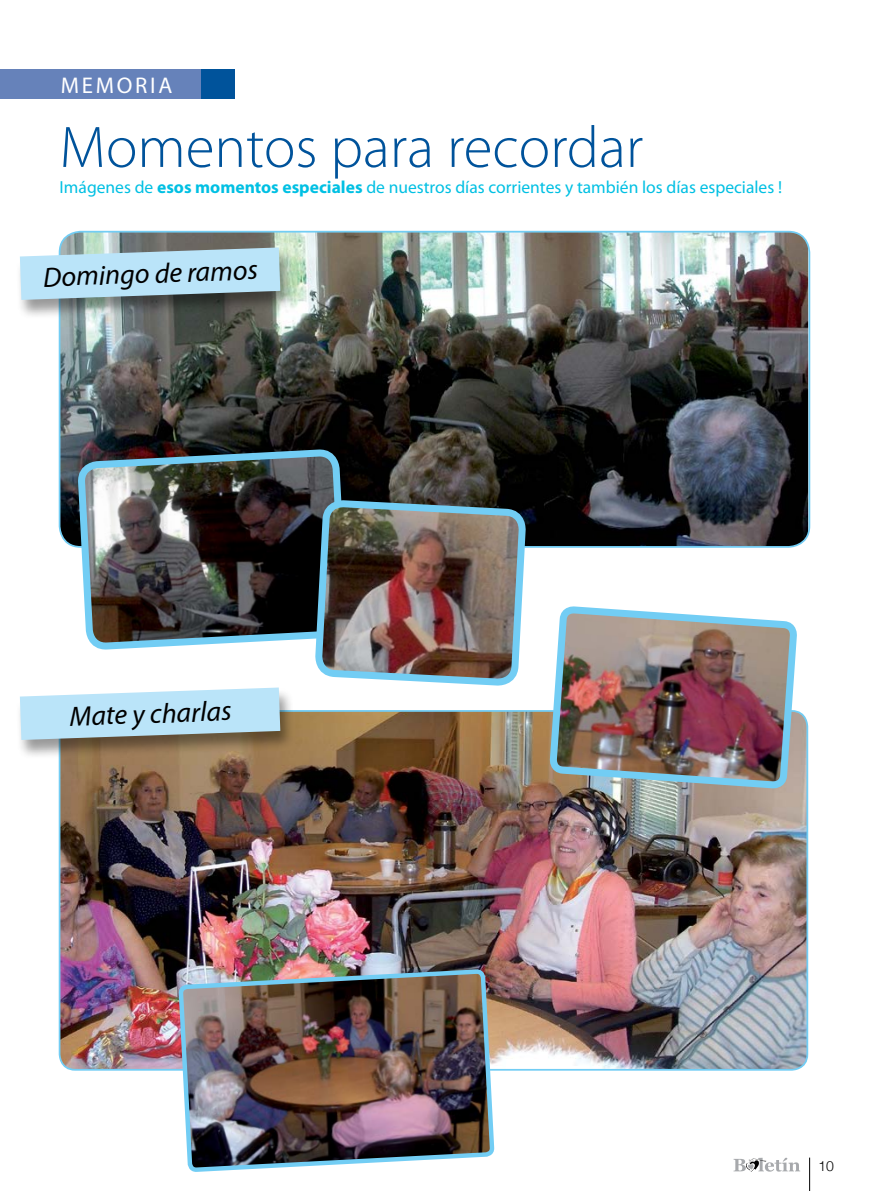
<style>
.page{position:relative;width:869px;height:1191px;background:#fff}
.page>*{position:absolute;margin:0;border:0;box-sizing:border-box;transform-origin:0 0}
.t1{font:300 58.98px "Myriad Pro";color:#00539b}
.t2{font:italic 28px "Myriad Pro";color:#000}
.t3{font:22.75px "Myriad Pro";letter-spacing:.12em;color:#fff}
.t4{font:17.5px "Myriad Pro";color:#00c0e3}
.t5{font:300 14px "Helvetica Neue";color:#000}
.s1{font-weight:700}
</style>
<div class="page">
<hr style="left:809px;top:1157px;width:1px;height:34px;background:#000">
<svg style="left:733px;top:1157px;width:66px;height:14px"></svg>
<img style="left:60px;top:712px;width:747px;height:357px">
<div style="left:0;top:69px;width:234px;height:30px;background:#6682ba"></div>
<div style="left:201px;top:69px;width:33px;height:30px;background:#00539b"></div>
<img style="left:60px;top:232px;width:747px;height:315px">
<img style="left:81px;top:452px;width:263px;height:445px">
<div style="left:16px;top:248px;width:279px;height:72px;background:#000;opacity:.4"></div>
<svg style="left:20px;top:247px;width:260px;height:53px;background:#aed1e2"></svg>
<div style="left:16px;top:688px;width:279px;height:72px;background:#000;opacity:.4"></div>
<svg style="left:20px;top:687px;width:260px;height:53px;background:#b9dae9"></svg>
<img style="left:311px;top:496px;width:218px;height:193px">
<img style="left:180px;top:808px;width:312px;height:364px">
<img style="left:545px;top:606px;width:255px;height:353px">
<h3 class="t3" style="left:61px;top:71px;width:113px">memoria</h3>
<h1 class="t1" style="left:60px;top:112px;width:585px">Momentos para recordar</h1>
<p class="t4" style="left:60px;top:176px;width:723px">I mágenes de <span class="s1">esos momentos especiales</span> de nuestros días corrientes y también los días especiales !</p>
<h2 class="t2" style="left:43px;top:262px;width:216px;rotate:-2deg">Domingo de ramos</h2>
<h2 class="t2" style="left:69px;top:701px;width:164px;rotate:-2deg">Mate y charlas</h2>
<p class="t5" style="left:818px;top:1157px;width:17px">10</p>
</div>
